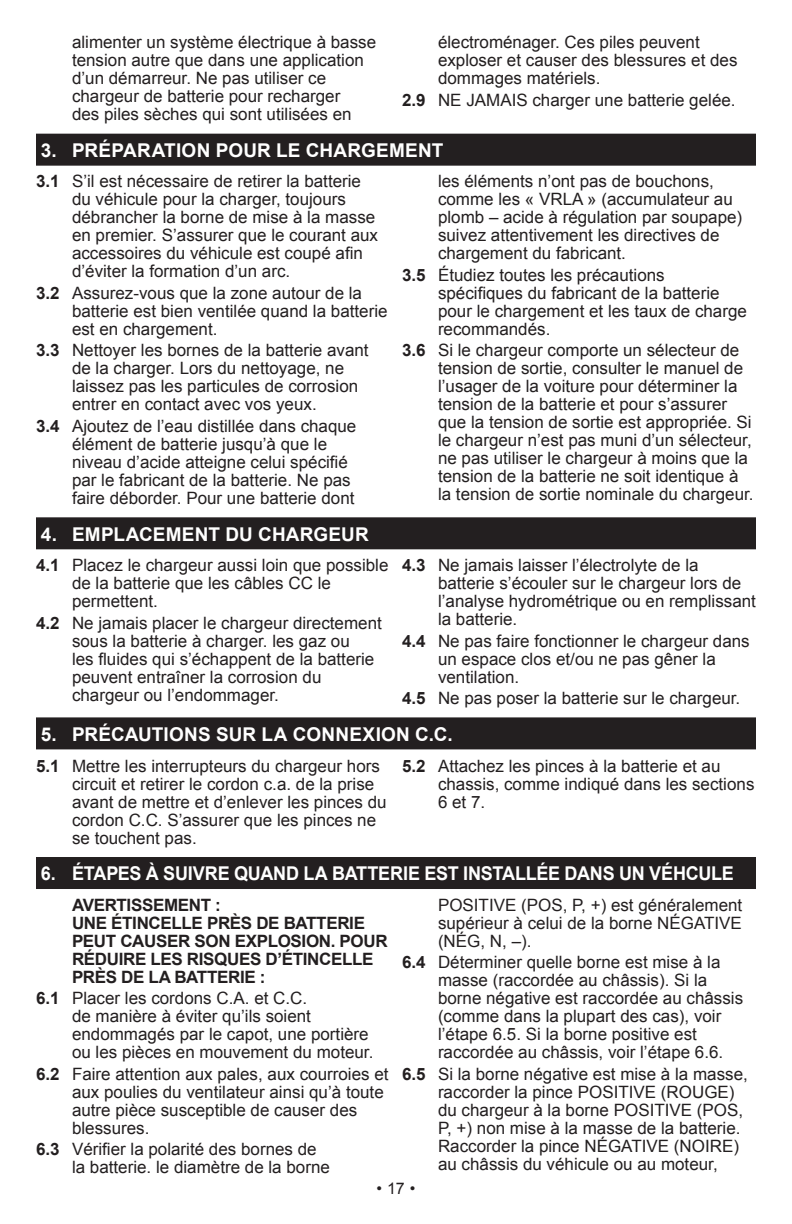
<style>
.page{position:relative;width:792px;height:1224px;background:#fff}
.page>*{position:absolute;margin:0;border:0;box-sizing:border-box;transform-origin:0 0}
.t1{font:700 19px "Arial";color:#fff}
.t2{font:700 19px "Arial";color:#fff;scale:.95 1}
.t3{font:17px/18px "Arial";color:#231f20}
.BOLD_CAPS_no_bullet{font:700 17px/18px "Arial";letter-spacing:-.02em;color:#231f20}
.t4{font:16px "Arial";color:#231f20}
.s1{font-weight:700}
</style>
<div class="page">
<div style="left:36px;top:134px;width:720px;height:32px;background:#231f20"></div>
<div style="left:36px;top:517px;width:720px;height:32px;background:#231f20"></div>
<div style="left:36px;top:717px;width:720px;height:32px;background:#231f20"></div>
<div style="left:36px;top:857px;width:720px;height:32px;background:#231f20"></div>
<p class="t3" style="left:72px;top:34px;width:306px">alimenter un système électrique à basse tension autre que dans une application d’un démarreur. Ne pas utiliser ce chargeur de batterie pour recharger<br>des piles sèches qui sont utilisées en</p>
<p class="t3" style="left:438px;top:34px;width:301px">électroménager. Ces piles peuvent exploser et causer des blessures et des dommages matériels.</p>
<p class="t3" style="left:402px;top:91px;width:335px"><span class="s1">2.9</span> NE JAMAIS charger une batterie gelée.</p>
<p class="t1" style="left:41px;top:138px;width:404px">3. PRÉPARATION POUR LE CHARGEMENT</p>
<p class="t3" style="left:72px;top:172px;width:308px;text-indent:-36px"><span class="s1">3.1</span> S’il est nécessaire de retirer la batterie du véhicule pour la charger, toujours débrancher la borne de mise à la masse en premier. S’assurer que le courant aux accessoires du véhicule est coupé afin d’éviter la formation d’un arc.</p>
<p class="t3" style="left:72px;top:284px;width:317px;text-indent:-36px"><span class="s1">3.2</span> Assurez-vous que la zone autour de la batterie est bien ventilée quand la batterie est en chargement.</p>
<p class="t3" style="left:72px;top:342px;width:298px;text-indent:-36px"><span class="s1">3.3</span> Nettoyer les bornes de la batterie avant de la charger. Lors du nettoyage, ne laissez pas les particules de corrosion entrer en contact avec vos yeux.</p>
<p class="t3" style="left:72px;top:417px;width:286px;text-indent:-36px"><span class="s1">3.4</span> Ajoutez de l’eau distillée dans chaque élément de batterie jusqu’à que le niveau d’acide atteigne celui spécifié par le fabricant de la batterie. Ne pas faire déborder. Pour une batterie dont</p>
<p class="t3" style="left:438px;top:172px;width:306px">les éléments n’ont pas de bouchons, comme les « VRLA » (accumulateur au plomb – acide à régulation par soupape) suivez attentivement les directives de chargement du fabricant.</p>
<p class="t3" style="left:438px;top:266px;width:310px;text-indent:-36px"><span class="s1">3.5</span> Étudiez toutes les précautions spécifiques du fabricant de la batterie pour le chargement et les taux de charge recommandés.</p>
<p class="t3" style="left:438px;top:342px;width:317px;text-indent:-36px"><span class="s1">3.6</span> Si le chargeur comporte un sélecteur de tension de sortie, consulter le manuel de l’usager de la voiture pour déterminer la tension de la batterie et pour s’assurer que la tension de sortie est appropriée. Si le chargeur n’est pas muni d’un sélecteur, ne pas utiliser le chargeur à moins que la tension de la batterie ne soit identique à la tension de sortie nominale du chargeur.</p>
<p class="t1" style="left:41px;top:522px;width:330px">4. EMPLACEMENT DU CHARGEUR</p>
<p class="t3" style="left:72px;top:556px;width:318px;text-indent:-36px"><span class="s1">4.1</span> Placez le chargeur aussi loin que possible de la batterie que les câbles CC le permettent.</p>
<p class="t3" style="left:72px;top:614px;width:311px;text-indent:-36px"><span class="s1">4.2</span> Ne jamais placer le chargeur directement sous la batterie à charger. les gaz ou<br>les fluides qui s’échappent de la batterie peuvent entraîner la corrosion du chargeur ou l’endommager.</p>
<p class="t3" style="left:438px;top:556px;width:319px;text-indent:-36px"><span class="s1">4.3</span> Ne jamais laisser l’électrolyte de la batterie s’écouler sur le chargeur lors de l’analyse hydrométrique ou en remplissant la batterie.</p>
<p class="t3" style="left:438px;top:632px;width:313px;text-indent:-36px"><span class="s1">4.4</span> Ne pas faire fonctionner le chargeur dans un espace clos et/ou ne pas gêner la ventilation.</p>
<p class="t3" style="left:402px;top:689px;width:340px"><span class="s1">4.5</span> Ne pas poser la batterie sur le chargeur.</p>
<p class="t1" style="left:41px;top:722px;width:413px">5. PRÉCAUTIONS SUR LA CONNEXION C.C.</p>
<p class="t3" style="left:72px;top:757px;width:316px;text-indent:-36px"><span class="s1">5.1</span> Mettre les interrupteurs du chargeur hors circuit et retirer le cordon c.a. de la prise avant de mettre et d’enlever les pinces du cordon C.C. S’assurer que les pinces ne se touchent pas.</p>
<p class="t3" style="left:438px;top:757px;width:318px;text-indent:-36px"><span class="s1">5.2</span> Attachez les pinces à la batterie et au chassis, comme indiqué dans les sections<br>6 et 7.</p>
<p class="t2" style="left:41px;top:861px;width:731px">6. ÉTAPES À SUIVRE QUAND LA BATTERIE EST INSTALLÉE DANS UN VÉHCULE</p>
<p class="BOLD_CAPS_no_bullet" style="left:72px;top:896px;width:317px">AVERTISSEMENT :<br>UNE ÉTINCELLE PRÈS DE BATTERIE<br>PEUT CAUSER SON EXPLOSION. POUR<br>RÉDUIRE LES RISQUES D’ÉTINCELLE<br>PRÈS DE LA BATTERIE :</p>
<p class="t3" style="left:72px;top:989px;width:303px;text-indent:-36px"><span class="s1">6.1</span> Placer les cordons C.A. et C.C.<br>de manière à éviter qu’ils soient endommagés par le capot, une portière ou les pièces en mouvement du moteur.</p>
<p class="t3" style="left:72px;top:1065px;width:318px;text-indent:-36px"><span class="s1">6.2</span> Faire attention aux pales, aux courroies et aux poulies du ventilateur ainsi qu’à toute autre pièce susceptible de causer des blessures.</p>
<p class="t3" style="left:72px;top:1141px;width:259px;text-indent:-36px"><span class="s1">6.3</span> Vérifier la polarité des bornes de la batterie. le diamètre de la borne</p>
<p class="t3" style="left:438px;top:896px;width:306px;text-align:justify">POSITIVE (POS, P, +) est généralement supérieur à celui de la borne NÉGATIVE (NÉG, N, –).</p>
<p class="t3" style="left:438px;top:953px;width:307px;text-indent:-36px"><span class="s1">6.4</span> Déterminer quelle borne est mise à la masse (raccordée au châssis). Si la borne négative est raccordée au châssis (comme dans la plupart des cas), voir l’étape 6.5. Si la borne positive est raccordée au châssis, voir l’étape 6.6.</p>
<p class="t3" style="left:438px;top:1065px;width:311px;text-indent:-36px"><span class="s1">6.5</span> Si la borne négative est mise à la masse, raccorder la pince POSITIVE (ROUGE) du chargeur à la borne POSITIVE (POS, P, +) non mise à la masse de la batterie.<br>Raccorder la pince NÉGATIVE (NOIRE) au châssis du véhicule ou au moteur,</p>
<p class="t4" style="left:376px;top:1178px;width:41px">•17•</p>
</div>
